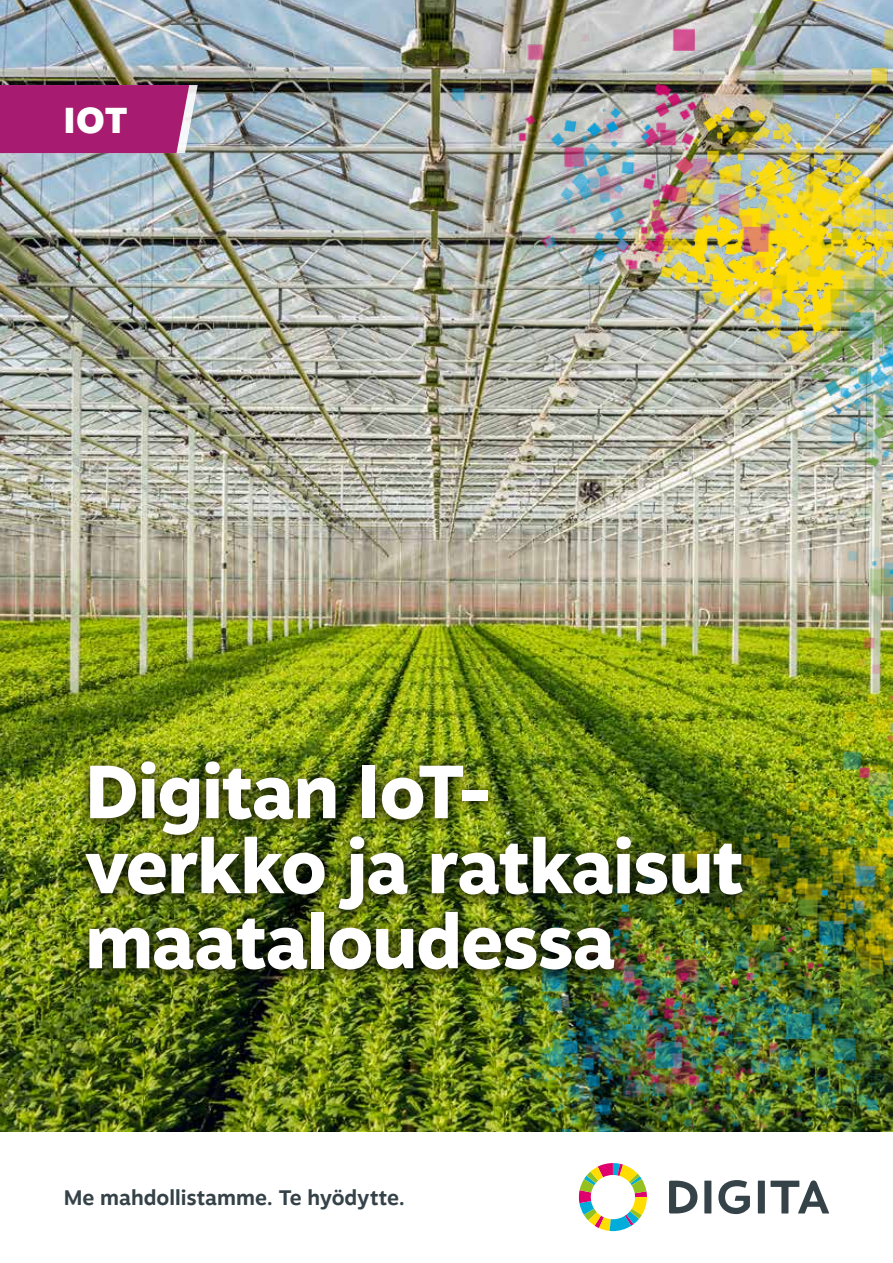
<style>
.page{position:relative;width:893px;height:1263px;background:#fff}
.page>*{position:absolute;margin:0;border:0;box-sizing:border-box;transform-origin:0 0}
.t1{font:800 75px/75px "Motiva Sans";letter-spacing:-.02em;color:#fff}
.t2{font:900 36px "Motiva Sans";color:#fff}
.t3{font:700 21px "Motiva Sans";color:#354248}
</style>
<div class="page">
<img style="left:0;top:0;width:364px;height:1131px">
<img style="left:364px;top:0;width:529px;height:1131px">
<svg style="left:579px;top:1163px;width:68px;height:68px"></svg>
<svg style="left:669px;top:1180px;width:160px;height:34px"></svg>
<svg style="left:0;top:85px;width:198px;height:68px;background:#a92878"></svg>
<img style="left:73px;top:750px;width:683px;height:236px">
<p class="t2" style="left:64px;top:94px;width:65px">IOT</p>
<p class="t1" style="left:85px;top:752px;width:660px">Digitan IoT&shy;verkko ja ratkaisut maataloudessa</p>
<p class="t3" style="left:64px;top:1182px;width:343px">Me mahdollistamme. Te hyödytte.</p>
</div>
